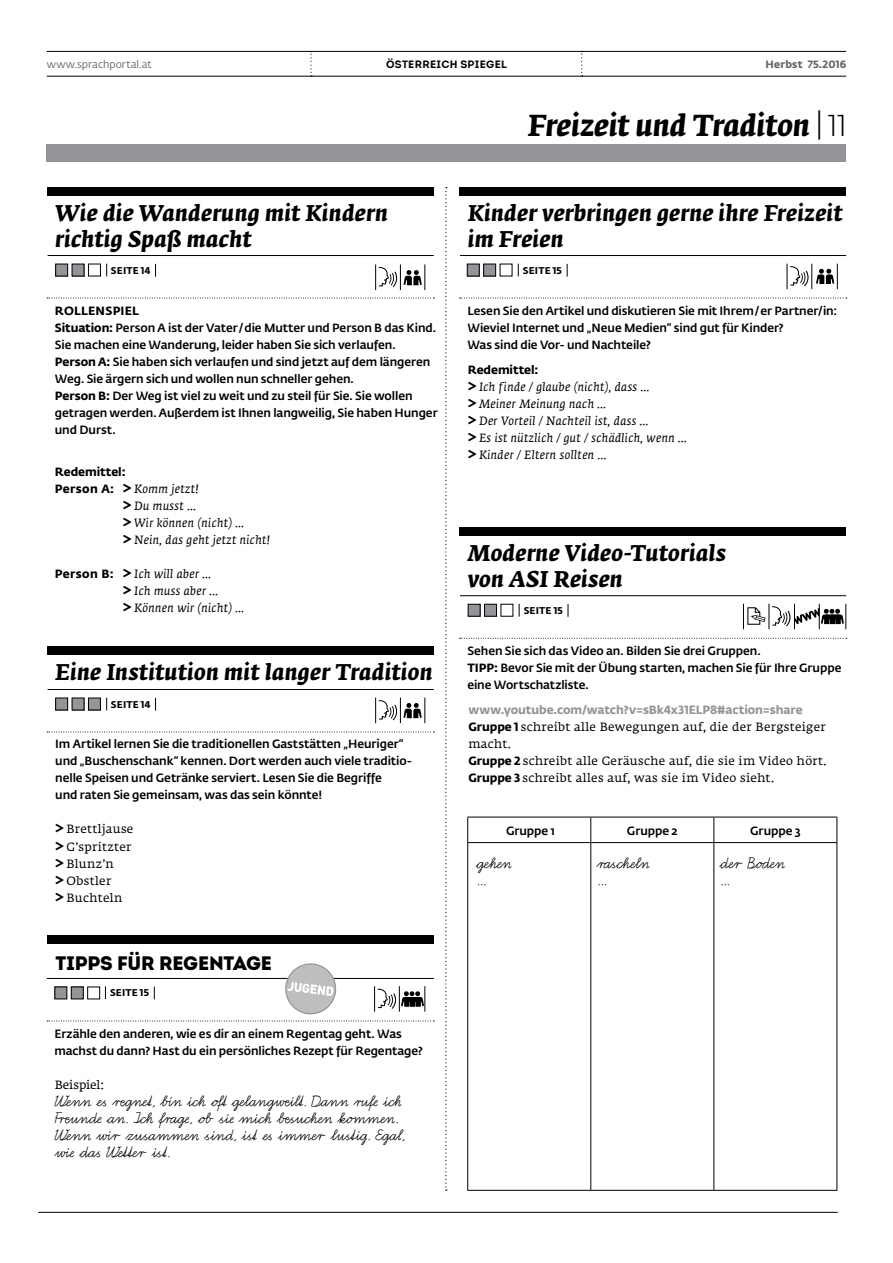
<style>
.page{position:relative;width:893px;height:1263px;background:#fff}
.page>*{position:absolute;margin:0;border:0;box-sizing:border-box;transform-origin:0 0}
.t1{font:italic 700 30px "Fedra Serif A Std";letter-spacing:-.01em;color:#000}
.t2{font:italic 700 22.5px/25.5px "Fedra Serif A Std";letter-spacing:.005em;color:#000}
.t3{font:19.5px/17px "Bienchen SAS";color:#000}
.t4{font:19.5px "Intro Black Caps";letter-spacing:-.01em;color:#000}
.t5{font:500 11.85px/17px "Fedra Sans Std";letter-spacing:-.005em;color:#000}
.t6{font:italic 11.85px/17px "Fedra Serif A Std";letter-spacing:.03em;color:#000}
.t7{font:11.85px/17px "Fedra Serif A Std";letter-spacing:.03em;color:#000}
.t8{font:700 11.85px "Fedra Sans Std";letter-spacing:-.01em;color:#939598}
.t9{font:700 11.85px "Fedra Sans Std";letter-spacing:-.005em;color:#000}
.t10{font:11.85px "Fedra Serif A Std";color:#000}
.t11{font:700 10.65px "Intro";letter-spacing:.03em;color:#000}
.t12{font:10.5px "Fedra Sans Std";color:#636466}
.t13{font:700 10.5px "Fedra Sans Std";letter-spacing:.02em;color:#636466}
.t14{font:700 9.75px "Fedra Sans Std";letter-spacing:.02em;color:#000}
.s1{font-weight:700}
.s2{font-family:"Fedra Sans Std";font-weight:700;font-style:normal}
.s3{font-weight:700;font-style:normal;font-size:16.5px}
.s4{font-weight:700;font-size:16.5px}
.s5{font-style:italic}
.s6{font-family:"Fedra Sans Std";font-weight:300;font-style:normal}
.s7{font-family:"Fedra Sans Std";font-weight:700}
</style>
<div class="page">
<hr style="left:47px;top:51px;width:799px;height:1px;background:#000">
<hr style="left:47px;top:76px;width:799px;height:1px;background:#000">
<svg style="left:310px;top:51px;width:2px;height:26px"></svg>
<svg style="left:581px;top:52px;width:2px;height:25px"></svg>
<div style="left:47px;top:145px;width:799px;height:17px;background:#939598"></div>
<svg style="left:445px;top:187px;width:2px;height:1004px"></svg>
<hr style="left:38px;top:1212px;width:800px;height:1px;background:#000">
<div style="left:47px;top:647px;width:387px;height:8px;background:#000"></div>
<hr style="left:48px;top:689px;width:386px;height:1px;background:#000">
<svg style="left:47px;top:732px;width:387px;height:1px"></svg>
<div style="left:56px;top:698px;width:12px;height:12px;background:#939598"></div>
<div style="left:55px;top:698px;width:13px;height:12px;border:1px solid #000"></div>
<div style="left:72px;top:698px;width:12px;height:12px;background:#939598"></div>
<div style="left:88px;top:698px;width:12px;height:12px;background:#939598"></div>
<div style="left:88px;top:698px;width:13px;height:12px;border:1px solid #000"></div>
<svg style="left:106px;top:698px;width:1px;height:12px"></svg>
<svg style="left:155px;top:698px;width:1px;height:13px"></svg>
<svg style="left:375px;top:698px;width:50px;height:25px"></svg>
<div style="left:47px;top:935px;width:387px;height:9px;background:#000"></div>
<svg style="left:47px;top:963px;width:387px;height:58px"></svg>
<div style="left:459px;top:187px;width:387px;height:9px;background:#000"></div>
<hr style="left:460px;top:255px;width:386px;height:1px;background:#000">
<svg style="left:460px;top:298px;width:387px;height:1px"></svg>
<div style="left:467px;top:264px;width:12px;height:12px;background:#939598"></div>
<div style="left:467px;top:264px;width:13px;height:12px;border:1px solid #000"></div>
<div style="left:484px;top:264px;width:12px;height:12px;background:#939598"></div>
<div style="left:483px;top:264px;width:13px;height:12px;border:1px solid #000"></div>
<svg style="left:518px;top:264px;width:1px;height:12px"></svg>
<svg style="left:567px;top:264px;width:1px;height:13px"></svg>
<div style="left:459px;top:527px;width:387px;height:9px;background:#000"></div>
<hr style="left:460px;top:595px;width:386px;height:1px;background:#000">
<svg style="left:460px;top:638px;width:387px;height:1px"></svg>
<div style="left:468px;top:604px;width:12px;height:12px;background:#939598"></div>
<div style="left:468px;top:604px;width:12px;height:13px;border:1px solid #000"></div>
<div style="left:484px;top:604px;width:12px;height:12px;background:#939598"></div>
<div style="left:484px;top:604px;width:13px;height:13px;border:1px solid #000"></div>
<svg style="left:519px;top:604px;width:1px;height:13px"></svg>
<svg style="left:568px;top:604px;width:1px;height:13px"></svg>
<svg style="left:743px;top:604px;width:103px;height:25px"></svg>
<hr style="left:467px;top:817px;width:124px;height:1px;background:#000">
<svg style="left:467px;top:817px;width:1px;height:25px"></svg>
<hr style="left:591px;top:817px;width:123px;height:1px;background:#000">
<svg style="left:590px;top:817px;width:1px;height:25px"></svg>
<hr style="left:714px;top:817px;width:123px;height:1px;background:#000">
<svg style="left:713px;top:817px;width:1px;height:25px"></svg>
<svg style="left:836px;top:817px;width:1px;height:25px"></svg>
<hr style="left:467px;top:842px;width:124px;height:1px;background:#000">
<hr style="left:467px;top:843px;width:1px;height:347px;background:#000">
<hr style="left:591px;top:842px;width:123px;height:1px;background:#000">
<hr style="left:590px;top:843px;width:1px;height:347px;background:#000">
<hr style="left:714px;top:842px;width:123px;height:1px;background:#000">
<hr style="left:713px;top:843px;width:1px;height:347px;background:#000">
<hr style="left:836px;top:843px;width:1px;height:347px;background:#000">
<hr style="left:467px;top:1190px;width:124px;height:1px;background:#000">
<hr style="left:591px;top:1190px;width:123px;height:1px;background:#000">
<hr style="left:714px;top:1190px;width:123px;height:1px;background:#000">
<div style="left:47px;top:187px;width:387px;height:9px;background:#000"></div>
<hr style="left:48px;top:255px;width:386px;height:1px;background:#000">
<svg style="left:47px;top:298px;width:387px;height:1px"></svg>
<div style="left:56px;top:264px;width:12px;height:12px;background:#939598"></div>
<div style="left:55px;top:264px;width:13px;height:12px;border:1px solid #000"></div>
<div style="left:72px;top:264px;width:12px;height:12px;background:#939598"></div>
<div style="left:88px;top:264px;width:13px;height:12px;border:1px solid #000"></div>
<svg style="left:106px;top:264px;width:1px;height:12px"></svg>
<svg style="left:155px;top:264px;width:1px;height:13px"></svg>
<svg style="left:375px;top:264px;width:50px;height:26px"></svg>
<svg style="left:787px;top:264px;width:51px;height:25px"></svg>
<p class="t12" style="left:47px;top:58px;width:106px">www.sprachportal.at</p>
<p class="t11" style="left:386px;top:57px;width:122px">ÖSTERREICH SPIEGEL</p>
<p class="t13" style="left:765px;top:58px;width:82px">Herbst 75.2016</p>
<h2 class="t2" style="left:55px;top:201px;width:334px">Wie die Wanderung mit Kindern richtig Spaß macht</h2>
<p class="t14" style="left:111px;top:264px;width:41px">SEITE 14</p>
<p class="t5" style="left:55px;top:302px;width:384px"><span class="s1">ROLLENSPIEL<br>Situation:</span> Person A ist der Vater/die Mutter und Person B das Kind.<br>Sie machen eine Wanderung, leider haben Sie sich verlaufen.<br><span class="s1">Person A:</span> Sie haben sich verlaufen und sind jetzt auf dem längeren Weg. Sie ärgern sich und wollen nun schneller gehen.<br><span class="s1">Person B:</span> Der Weg ist viel zu weit und zu steil für Sie. Sie wollen getragen werden. Außerdem ist Ihnen langweilig, Sie haben Hunger und Durst.</p>
<p class="t9" style="left:55px;top:464px;width:72px">Redemittel:</p>
<p class="t6" style="left:123px;top:481px;width:149px;text-indent:-68px"><span class="s2">Person A:</span> <span class="s3">&gt;</span> Komm jetzt!<br><span class="s3">&gt;</span> Du musst …<br><span class="s3">&gt;</span> Wir können (nicht) …<br><span class="s3">&gt;</span> Nein, das geht jetzt nicht!</p>
<p class="t6" style="left:123px;top:566px;width:123px;text-indent:-68px"><span class="s2">Person B:</span> <span class="s3">&gt;</span> Ich will aber …<br><span class="s3">&gt;</span> Ich muss aber …<br><span class="s3">&gt;</span> Können wir (nicht) …</p>
<h2 class="t2" style="left:55px;top:660px;width:379px">Eine Institution mit langer Tradition</h2>
<p class="t14" style="left:111px;top:698px;width:41px">SEITE 14</p>
<p class="t5" style="left:55px;top:736px;width:358px">Im Artikel lernen Sie die traditionellen Gaststätten „Heuriger“ und „Buschenschank“ kennen. Dort werden auch viele traditio&shy;nelle Speisen und Getränke serviert. Lesen Sie die Begriffe<br>und raten Sie gemeinsam, was das sein könnte!</p>
<p class="t7" style="left:55px;top:822px;width:80px"><span class="s4">&gt;</span> Brettljause <span class="s4">&gt;</span> G’spritzter <span class="s4">&gt;</span> Blunz’n<br><span class="s4">&gt;</span> Obstler<br><span class="s4">&gt;</span> Buchteln</p>
<h3 class="t4" style="left:56px;top:950px;width:218px">TIPPS FÜR REGENTAGE</h3>
<p class="t14" style="left:110px;top:987px;width:40px">SEITE 15</p>
<p class="t5" style="left:54px;top:1025px;width:370px">Erzähle den anderen, wie es dir an einem Regentag geht. Was machst du dann? Hast du ein persönliches Rezept für Regentage?</p>
<p class="t10" style="left:55px;top:1077px;width:51px">Beispiel:</p>
<h3 class="t3" style="left:55px;top:1092px;width:351px">Wenn es r<span class="s5">e</span>gnet, b<span class="s5">i</span>n ich o<span class="s5">f</span>t gelangw<span class="s5">e</span>ilt. Dann r<span class="s5">u</span>fe ich F<span class="s5">re</span>unde an. Ich fr<span class="s5">a</span>ge, o<span class="s5">b</span> sie mich b<span class="s5">e</span>suchen ko<span class="s5">m</span>men.<br>Wenn w<span class="s5">i</span>r zusammen sind, ist es immer lustig. Egal, w<span class="s5">i</span>e das Wetter ist.</h3>
<h1 class="t1" style="left:528px;top:108px;width:320px">Freizeit und Traditon <span class="s6">| 11</span></h1>
<h2 class="t2" style="left:468px;top:201px;width:376px">Kinder verbringen gerne ihre Freizeit im Freien</h2>
<p class="t14" style="left:523px;top:264px;width:40px">SEITE 15</p>
<p class="t5" style="left:467px;top:302px;width:371px">Lesen Sie den Artikel und diskutieren Sie mit Ihrem/er Partner/in:<br>Wieviel Internet und „Neue Medien“ sind gut für Kinder?<br>Was sind die Vor- und Nachteile?</p>
<p class="t9" style="left:468px;top:362px;width:72px">Redemittel:</p>
<p class="t6" style="left:468px;top:379px;width:221px"><span class="s3">&gt;</span> Ich finde / glaube (nicht), dass …<br><span class="s3">&gt;</span> Meiner Meinung nach …<br><span class="s3">&gt;</span> Der Vorteil / Nachteil ist, dass …<br><span class="s3">&gt;</span> Es ist nützlich / gut / schädlich, wenn … <span class="s3">&gt;</span> Kinder / Eltern sollten …</p>
<h2 class="t2" style="left:468px;top:541px;width:260px">Moderne Video-Tutorials von ASI Reisen</h2>
<p class="t14" style="left:524px;top:604px;width:40px">SEITE 15</p>
<p class="t5" style="left:467px;top:642px;width:376px">Sehen Sie sich das Video an. Bilden Sie drei Gruppen.<br><span class="s1">TIPP:</span> Bevor Sie mit der Übung starten, machen Sie für Ihre Gruppe eine Wortschatzliste.</p>
<p class="t8" style="left:468px;top:703px;width:336px">www.youtube.com/watch?v=sBk4x31ELP8#action=share</p>
<p class="t7" style="left:468px;top:720px;width:359px"><span class="s7">Gruppe 1</span> schreibt alle Bewegungen auf, die der Bergsteiger macht.<br><span class="s7">Gruppe 2</span> schreibt alle Geräusche auf, die sie im Video hört.<br><span class="s7">Gruppe 3</span> schreibt alles auf, was sie im Video sieht.</p>
<p class="t5" style="left:506px;top:822px;width:51px">Gruppe 1</p>
<p class="t5" style="left:627px;top:822px;width:52px">Gruppe 2</p>
<p class="t5" style="left:750px;top:822px;width:52px">Gruppe 3</p>
<h3 class="t3" style="left:476px;top:854px;width:37px">gehen …</h3>
<h3 class="t3" style="left:597px;top:854px;width:54px">r<span class="s5">a</span>scheln …</h3>
<h3 class="t3" style="left:720px;top:854px;width:66px">der Bo<span class="s5">d</span>en …</h3>
</div>
